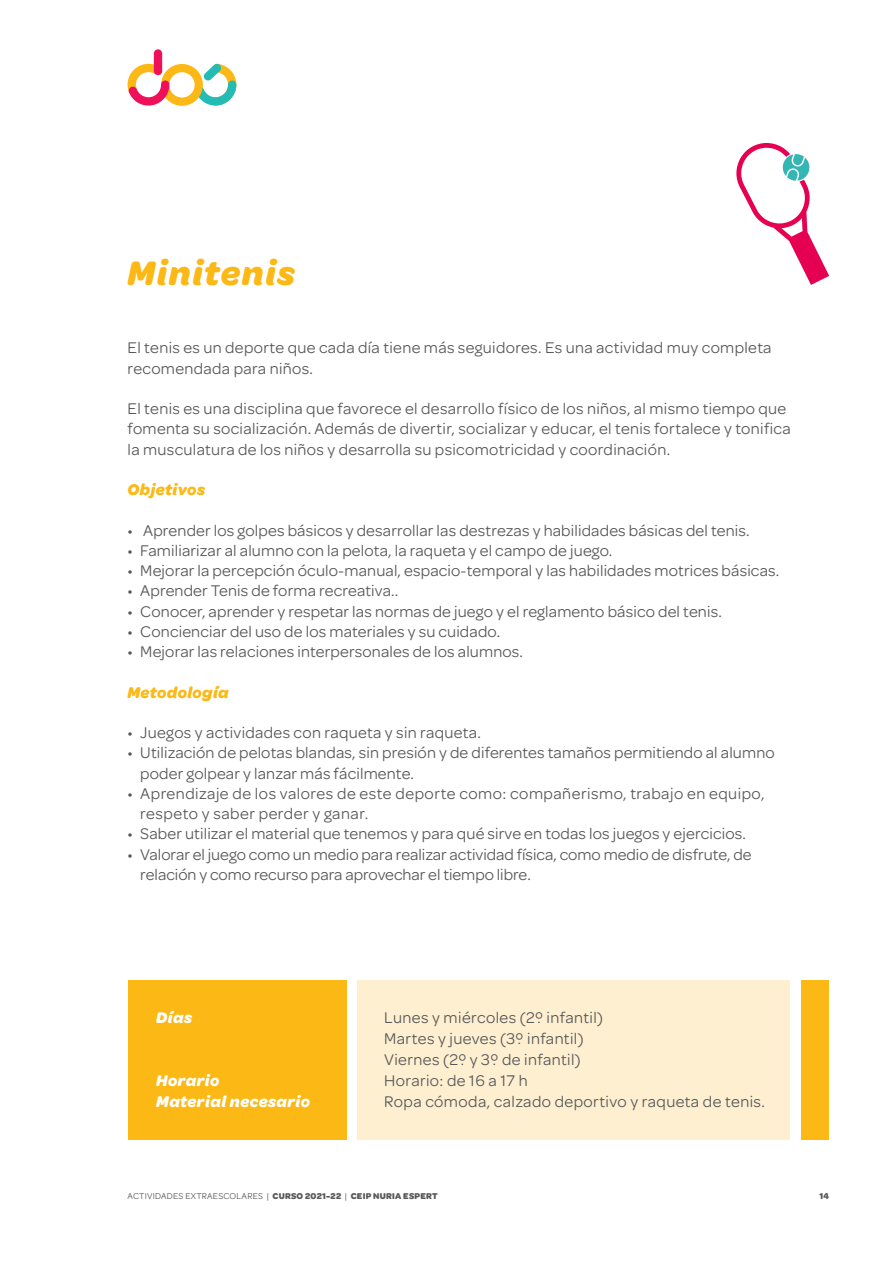
<style>
.page{position:relative;width:893px;height:1263px;background:#fff}
.page>*{position:absolute;margin:0;border:0;box-sizing:border-box;transform-origin:0 0}
.t1{font:italic 700 36px "Omnes";letter-spacing:.04em;color:#fcb814}
.t2{font:16.5px/20.2px "Omnes";letter-spacing:.01em;color:#57585a}
.t3{font:16.5px/20.2px "Omnes";letter-spacing:.03em;color:#57585a}
.t4{font:italic 700 16.5px "Omnes";letter-spacing:.025em;color:#fff}
.t5{font:italic 700 16.5px "Omnes";letter-spacing:.02em;color:#fcb814}
.t6{font:9px "Omnes";letter-spacing:.025em;color:#57585a}
.t7{font:700 9px "Omnes";color:#57585a}
.s1{font-weight:700}
</style>
<div class="page">
<svg style="left:128px;top:49px;width:108px;height:57px"></svg>
<svg style="left:736px;top:143px;width:93px;height:142px"></svg>
<div style="left:128px;top:980px;width:219px;height:160px;background:#fcb814"></div>
<div style="left:357px;top:980px;width:432px;height:160px;background:#feefd0"></div>
<div style="left:801px;top:980px;width:28px;height:160px;background:#fcb814"></div>
<p class="t1" style="left:128px;top:252px;width:169px">Minitenis</p>
<p class="t2" style="left:128px;top:338px;width:645px">El tenis es un deporte que cada día tiene más seguidores. Es una actividad muy completa recomendada para niños.</p>
<p class="t2" style="left:128px;top:399px;width:665px">El tenis es una disciplina que favorece el desarrollo físico de los niños, al mismo tiempo que fomenta su socialización. Además de divertir, socializar y educar, el tenis fortalece y tonifica la musculatura de los niños y desarrolla su psicomotricidad y coordinación.</p>
<p class="t5" style="left:128px;top:480px;width:79px">Objetivos</p>
<p class="t2" style="left:128px;top:520px;width:624px">• Aprender los golpes básicos y desarrollar las destrezas y habilidades básicas del tenis.</p>
<p class="t2" style="left:128px;top:540px;width:486px">• Familiarizar al alumno con la pelota, la raqueta y el campo de juego.</p>
<p class="t2" style="left:128px;top:561px;width:653px">• Mejorar la percepción óculo-manual, espacio-temporal y las habilidades motrices básicas.</p>
<p class="t2" style="left:128px;top:581px;width:272px">• Aprender Tenis de forma recreativa..</p>
<p class="t2" style="left:128px;top:601px;width:596px">• Conocer, aprender y respetar las normas de juego y el reglamento básico del tenis.</p>
<p class="t2" style="left:128px;top:621px;width:374px">• Concienciar del uso de los materiales y su cuidado.</p>
<p class="t2" style="left:128px;top:642px;width:397px">• Mejorar las relaciones interpersonales de los alumnos.</p>
<p class="t5" style="left:128px;top:683px;width:103px">Metodología</p>
<p class="t2" style="left:128px;top:723px;width:355px">• Juegos y actividades con raqueta y sin raqueta.</p>
<p class="t2" style="left:140px;top:743px;width:636px;text-indent:-13px">• Utilización de pelotas blandas, sin presión y de diferentes tamaños permitiendo al alumno poder golpear y lanzar más fácilmente.</p>
<p class="t3" style="left:140px;top:783px;width:626px;text-indent:-13px">• Aprendizaje de los valores de este deporte como: compañerismo, trabajo en equipo, respeto y saber perder y ganar.</p>
<p class="t2" style="left:128px;top:824px;width:620px">• Saber utilizar el material que tenemos y para qué sirve en todas los juegos y ejercicios.</p>
<p class="t2" style="left:140px;top:844px;width:613px;text-indent:-13px">• Valorar el juego como un medio para realizar actividad física, como medio de disfrute, de relación y como recurso para aprovechar el tiempo libre.</p>
<p class="t4" style="left:156px;top:1007px;width:37px">Días</p>
<p class="t4" style="left:156px;top:1070px;width:65px">Horario</p>
<p class="t4" style="left:156px;top:1091px;width:155px">Material necesario</p>
<p class="t2" style="left:384px;top:1007px;width:220px">Lunes y miércoles (2º infantil)</p>
<p class="t2" style="left:384px;top:1028px;width:201px">Martes y jueves (3º infantil)</p>
<p class="t2" style="left:384px;top:1049px;width:198px">Viernes (2º y 3º de infantil)</p>
<p class="t2" style="left:384px;top:1070px;width:145px">Horario: de 16 a 17 h</p>
<p class="t2" style="left:384px;top:1091px;width:382px">Ropa cómoda, calzado deportivo y raqueta de tenis.</p>
<p class="t6" style="left:128px;top:1191px;width:312px">ACTIVIDADES EXTRAESCOLARES | <span class="s1">CURSO 2021-22</span> | <span class="s1">CEIP NURIA ESPERT</span></p>
<p class="t7" style="left:819px;top:1191px;width:11px">14</p>
</div>
